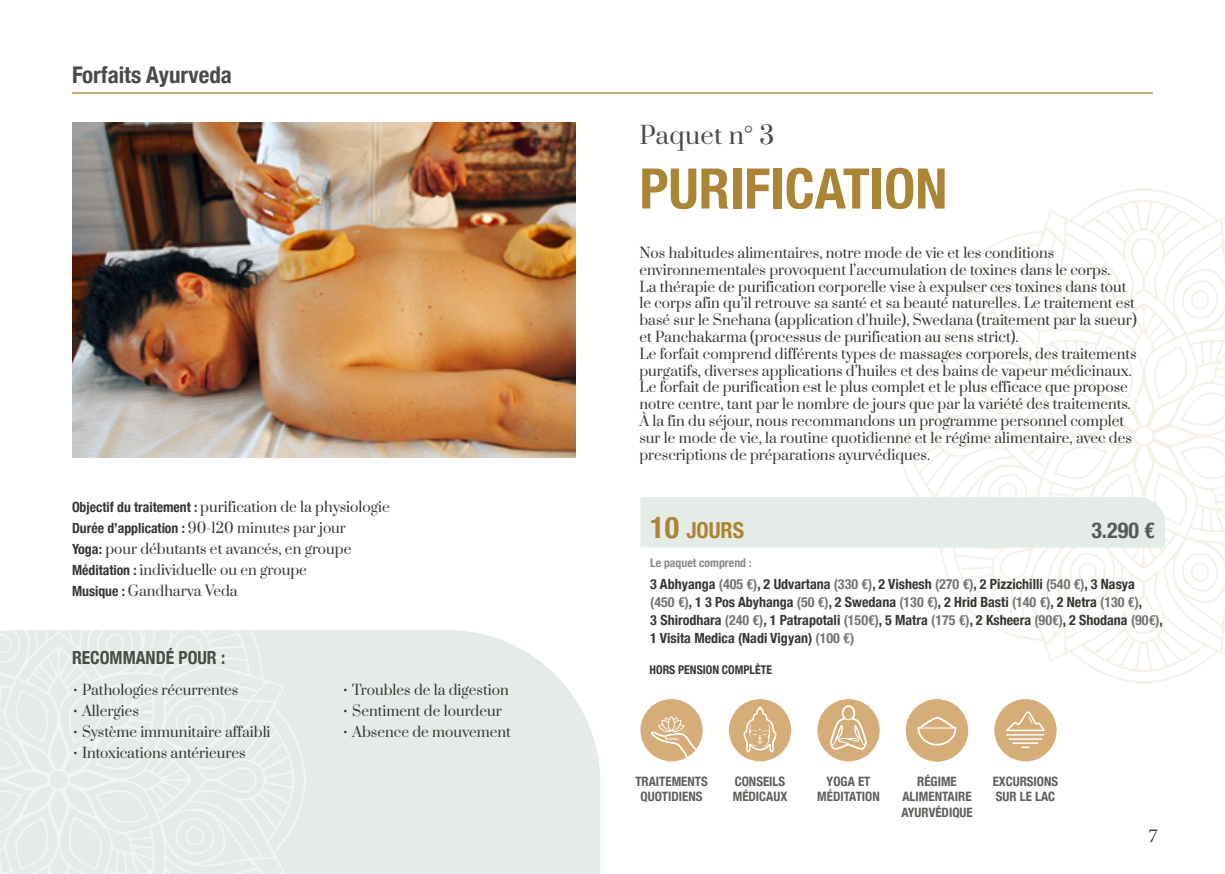
<style>
.page{position:relative;width:1225px;height:874px;background:#fff}
.page>*{position:absolute;margin:0;border:0;box-sizing:border-box;transform-origin:0 0}
.t1{font:700 condensed 56px "Helvetica Neue";color:#ab8435}
.t2{font:24px "Prata";letter-spacing:.01em;color:#484c47}
.t3{font:700 condensed 23px "Helvetica Neue";color:#484c47}
.t4{font:700 condensed 22px "Helvetica Neue";color:#ab8435}
.t5{font:700 condensed 22px "Helvetica Neue";color:#57585a}
.t6{font:20px "Minion Pro";color:#3e3e3f}
.t7{font:700 condensed 18px "Helvetica Neue";color:#484c47}
.t8{font:14px/16.8px "Prata";color:#343833}
.t9{font:700 condensed 14px/18px "Helvetica Neue";color:#343833}
.t10{font:700 condensed 13px "Helvetica Neue";color:#5d605b}
.t11{font:700 condensed 12px "Helvetica Neue";color:#343833}
.t12{font:700 condensed 12px "Helvetica Neue";color:#888a87}
.s1{font-family:"Helvetica Neue";font-weight:700;font-stretch:condensed}
.s2{font-size:30px}
.s3{color:#727571}
</style>
<div class="page">
<svg style="left:896px;top:188px;width:329px;height:495px"></svg>
<svg style="left:1054px;top:346px;width:80px;height:80px"></svg>
<svg style="left:1153px;top:346px;width:72px;height:80px"></svg>
<svg style="left:986px;top:360px;width:42px;height:38px"></svg>
<svg style="left:1181px;top:279px;width:38px;height:41px"></svg>
<svg style="left:1068px;top:279px;width:38px;height:41px"></svg>
<div style="left:306px;top:630px;width:294px;height:243px;background:#e5ece7"></div>
<svg style="left:0;top:630px;width:306px;height:243px;fill:#e5ece7"></svg>
<svg style="left:0;top:689px;width:49px;height:80px;background:#e7ede9"></svg>
<svg style="left:0;top:789px;width:49px;height:80px;background:#e7ede9"></svg>
<svg style="left:69px;top:789px;width:80px;height:80px"></svg>
<svg style="left:69px;top:689px;width:80px;height:80px;background:#e7ede9"></svg>
<svg style="left:174px;top:817px;width:42px;height:38px"></svg>
<svg style="left:174px;top:703px;width:42px;height:38px;background:#e7ede9"></svg>
<svg style="left:96px;top:630px;width:38px;height:33px"></svg>
<svg style="left:0;top:630px;width:21px;height:33px"></svg>
<img style="left:72px;top:122px;width:503px;height:335px">
<div style="left:994px;top:698px;width:62px;height:63px;background:#d5ad79;border-radius:50%"></div>
<hr style="left:1006px;top:733px;width:38px;height:2px;background:#fff">
<hr style="left:1009px;top:738px;width:32px;height:1px;background:#fff">
<svg style="left:1013px;top:742px;width:24px;height:5px"></svg>
<svg style="left:1006px;top:711px;width:39px;height:20px"></svg>
<hr style="left:72px;top:92px;width:1081px;height:2px;background:#c3924d">
<svg style="left:640px;top:445px;width:585px;height:147px"></svg>
<div style="left:640px;top:698px;width:62px;height:63px;background:#d5ad79;border-radius:50%"></div>
<svg style="left:648px;top:716px;width:50px;height:42px"></svg>
<div style="left:729px;top:698px;width:62px;height:63px;background:#d5ad79;border-radius:50%"></div>
<svg style="left:744px;top:706px;width:34px;height:56px"></svg>
<div style="left:817px;top:698px;width:62px;height:63px;background:#d5ad79;border-radius:50%"></div>
<svg style="left:829px;top:703px;width:40px;height:47px"></svg>
<div style="left:905px;top:698px;width:63px;height:63px;background:#d5ad79;border-radius:50%"></div>
<svg style="left:917px;top:716px;width:40px;height:30px"></svg>
<p class="t3" style="left:72px;top:56px;width:161px">Forfaits Ayurveda</p>
<p class="t8" style="left:72px;top:497px;width:319px"><span class="s1">Objectif du traitement :</span> purification de la physiologie</p>
<p class="t8" style="left:72px;top:518px;width:275px"><span class="s1">Durée d’application :</span> 90-120 minutes par jour</p>
<p class="t8" style="left:72px;top:539px;width:281px"><span class="s1">Yoga:</span> pour débutants et avancés, en groupe</p>
<p class="t8" style="left:72px;top:560px;width:236px"><span class="s1">Méditation :</span> individuelle ou en groupe</p>
<p class="t8" style="left:72px;top:581px;width:167px"><span class="s1">Musique :</span> Gandharva Veda</p>
<p class="t7" style="left:72px;top:642px;width:155px">RECOMMANDÉ POUR :</p>
<p class="t8" style="left:72px;top:680px;width:168px">• Pathologies récurrentes</p>
<p class="t8" style="left:72px;top:701px;width:69px">• Allergies</p>
<p class="t8" style="left:72px;top:722px;width:200px">• Système immunitaire affaibli</p>
<p class="t8" style="left:72px;top:743px;width:175px">• Intoxications antérieures</p>
<p class="t8" style="left:342px;top:680px;width:168px">• Troubles de la digestion</p>
<p class="t8" style="left:342px;top:701px;width:161px">• Sentiment de lourdeur</p>
<p class="t8" style="left:342px;top:722px;width:170px">• Absence de mouvement</p>
<p class="t2" style="left:639px;top:116px;width:136px">Paquet n° 3</p>
<p class="t1" style="left:639px;top:142px;width:309px">PURIFICATION</p>
<p class="t8" style="left:639px;top:243px;width:499px">Nos habitudes alimentaires, notre mode de vie et les conditions environnementales provoquent l’accumulation de toxines dans le corps.<br>La thérapie de purification corporelle vise à expulser ces toxines dans tout le corps afin qu’il retrouve sa santé et sa beauté naturelles. Le traitement est basé sur le Snehana (application d’huile), Swedana (traitement par la sueur) et Panchakarma (processus de purification au sens strict).<br>Le forfait comprend différents types de massages corporels, des traitements purgatifs, diverses applications d’huiles et des bains de vapeur médicinaux.<br>Le forfait de purification est le plus complet et le plus efficace que propose notre centre, tant par le nombre de jours que par la variété des traitements.<br>À la fin du séjour, nous recommandons un programme personnel complet sur le mode de vie, la routine quotidienne et le régime alimentaire, avec des prescriptions de préparations ayurvédiques.</p>
<p class="t4" style="left:650px;top:512px;width:95px"><span class="s2">10</span> JOURS</p>
<p class="t5" style="left:1091px;top:511px;width:65px">3.290 €</p>
<p class="t12" style="left:650px;top:552px;width:103px">Le paquet comprend :</p>
<p class="t9" style="left:650px;top:574px;width:486px">3 Abhyanga <span class="s3">(405 €)</span>, 2 Udvartana <span class="s3">(330 €)</span>, 2 Vishesh <span class="s3">(270 €)</span>, 2 Pizzichilli <span class="s3">(540 €)</span>, 3 Nasya</p>
<p class="t9" style="left:650px;top:592px;width:493px"><span class="s3">(450 €)</span>, 1 3 Pos Abyhanga <span class="s3">(50 €)</span>, 2 Swedana <span class="s3">(130 €)</span>, 2 Hrid Basti <span class="s3">(140 €)</span>, 2 Netra <span class="s3">(130 €)</span>,</p>
<p class="t9" style="left:650px;top:610px;width:514px">3 Shirodhara <span class="s3">(240 €)</span>, 1 Patrapotali <span class="s3">(150€)</span>, 5 Matra <span class="s3">(175 €)</span>, 2 Ksheera <span class="s3">(90€)</span>, 2 Shodana <span class="s3">(90€)</span>,<br>1 Visita Medica (Nadi Vigyan) <span class="s3">(100 €)</span></p>
<p class="t11" style="left:649px;top:659px;width:124px">HORS PENSION COMPLÈTE</p>
<p class="t10" style="left:635px;top:770px;width:74px">TRAITEMENTS</p>
<p class="t10" style="left:640px;top:784px;width:63px">QUOTIDIENS</p>
<p class="t10" style="left:735px;top:770px;width:52px">CONSEILS</p>
<p class="t10" style="left:733px;top:785px;width:56px">MÉDICAUX</p>
<p class="t10" style="left:826px;top:770px;width:45px">YOGA ET</p>
<p class="t10" style="left:817px;top:785px;width:64px">MÉDITATION</p>
<p class="t10" style="left:917px;top:770px;width:41px">RÉGIME</p>
<p class="t10" style="left:902px;top:785px;width:71px">ALIMENTAIRE</p>
<p class="t10" style="left:901px;top:801px;width:73px">AYURVÉDIQUE</p>
<p class="t10" style="left:992px;top:770px;width:67px">EXCURSIONS</p>
<p class="t10" style="left:995px;top:785px;width:61px">SUR LE LAC</p>
<h3 class="t6" style="left:1148px;top:821px;width:11px">7</h3>
</div>
